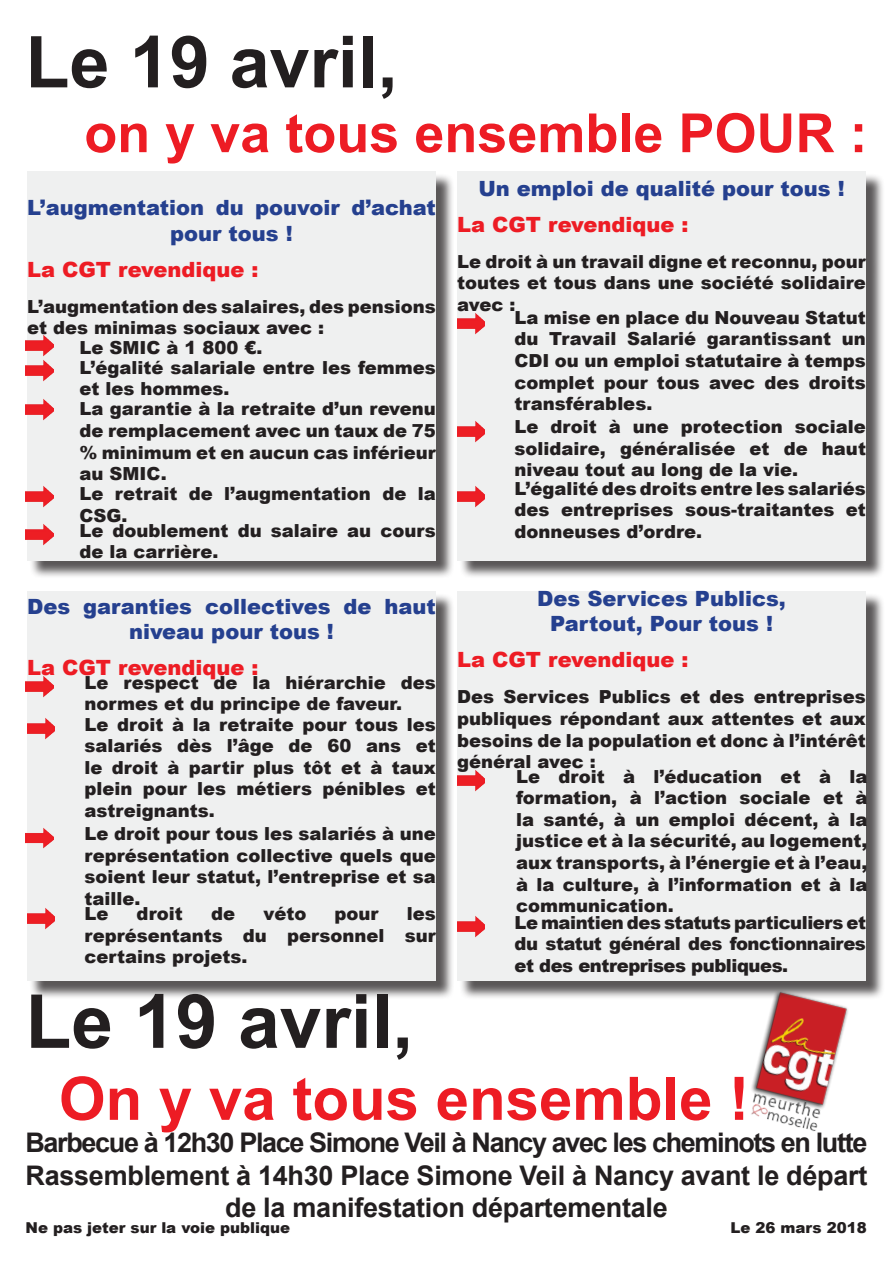
<style>
.page{position:relative;width:893px;height:1263px;background:#fff}
.page>*{position:absolute;margin:0;border:0;box-sizing:border-box;transform-origin:0 0}
.t1{font:700 75px "Arial";color:#231f20}
.t2{font:700 72px "Arial";color:#231f20}
.t3{font:700 60px "Arial";color:#ed1c24}
.t4{font:700 54px "Arial";color:#ed1c24}
.t5{font:700 27px/32.4px "Arial";letter-spacing:-.01em;color:#231f20;text-align:center}
.t6{font:700 27px "Arial";letter-spacing:-.05em;color:#231f20}
.t7{font:900 21px/25.2px "Arial";color:#25408f;text-align:center}
.t8{font:900 21px "Arial";color:#ed1c24}
.t9{font:900 18px/21.6px "Arial";color:#231f20;text-align:justify}
.t10{font:900 15px "Arial";color:#231f20}
</style>
<div class="page">
<img style="left:751px;top:999px;width:97px;height:132px">
<div style="left:30px;top:173px;width:424px;height:406px;background:#231f20;opacity:.75"></div>
<div style="left:27px;top:171px;width:409px;height:389px;background:#eff0f0"></div>
<img style="left:26px;top:335px;width:27px;height:21px">
<img style="left:26px;top:360px;width:27px;height:22px">
<img style="left:26px;top:399px;width:27px;height:21px">
<img style="left:26px;top:486px;width:27px;height:21px">
<img style="left:26px;top:524px;width:27px;height:22px">
<div style="left:460px;top:173px;width:425px;height:406px;background:#231f20;opacity:.75"></div>
<div style="left:457px;top:171px;width:409px;height:389px;background:#eff0f0"></div>
<div style="left:30px;top:593px;width:424px;height:406px;background:#231f20;opacity:.75"></div>
<div style="left:27px;top:591px;width:409px;height:390px;background:#eff0f0"></div>
<div style="left:460px;top:593px;width:425px;height:406px;background:#231f20;opacity:.75"></div>
<div style="left:457px;top:591px;width:409px;height:390px;background:#eff0f0"></div>
<img style="left:457px;top:313px;width:28px;height:21px">
<img style="left:457px;top:421px;width:28px;height:21px">
<img style="left:457px;top:486px;width:28px;height:21px">
<img style="left:457px;top:770px;width:28px;height:22px">
<img style="left:457px;top:916px;width:28px;height:22px">
<img style="left:26px;top:676px;width:27px;height:22px">
<img style="left:27px;top:718px;width:28px;height:22px">
<img style="left:26px;top:828px;width:27px;height:21px">
<img style="left:27px;top:908px;width:28px;height:21px">
<p class="t2" style="left:26px;top:11px;width:374px">Le 19 avril,</p>
<p class="t4" style="left:84px;top:95px;width:785px">on y va tous ensemble POUR :</p>
<p class="t7" style="left:27px;top:195px;width:410px">L’augmentation du pouvoir d’achat pour tous !</p>
<p class="t8" style="left:27px;top:254px;width:233px">La CGT revendique :</p>
<p class="t9" style="left:27px;top:295px;width:410px">L’augmentation des salaires, des pensions et des minimas sociaux avec :</p>
<p class="t7" style="left:478px;top:175px;width:368px">Un emploi de qualité pour tous !</p>
<p class="t8" style="left:457px;top:209px;width:233px">La CGT revendique :</p>
<p class="t9" style="left:457px;top:250px;width:410px">Le droit à un travail digne et reconnu, pour toutes et tous dans une société solidaire avec :</p>
<p class="t9" style="left:514px;top:306px;width:353px">La mise en place du Nouveau Statut du Travail Salarié garantissant un CDI ou un emploi statutaire à temps complet pour tous avec des droits transférables.</p>
<p class="t9" style="left:514px;top:415px;width:353px">Le droit à une protection sociale solidaire, généralisée et de haut niveau tout au long de la vie.</p>
<p class="t9" style="left:514px;top:477px;width:353px">L’égalité des droits entre les salariés des entreprises sous-traitantes et donneuses d’ordre.</p>
<p class="t9" style="left:79px;top:336px;width:185px">Le SMIC à 1 800 €.</p>
<p class="t9" style="left:79px;top:356px;width:358px">L’égalité salariale entre les femmes et les hommes.</p>
<p class="t9" style="left:79px;top:398px;width:358px">La garantie à la retraite d’un revenu de remplacement avec un taux de 75 % minimum et en aucun cas inférieur au SMIC.</p>
<p class="t9" style="left:79px;top:482px;width:358px">Le retrait de l’augmentation de la<br>CSG.</p>
<p class="t9" style="left:79px;top:519px;width:358px">Le doublement du salaire au cours de la carrière.</p>
<p class="t7" style="left:27px;top:593px;width:410px">Des garanties collectives de haut niveau pour tous !</p>
<p class="t8" style="left:27px;top:652px;width:233px">La CGT revendique :</p>
<p class="t9" style="left:84px;top:671px;width:353px">Le respect de la hiérarchie des normes et du principe de faveur.</p>
<p class="t9" style="left:84px;top:713px;width:353px">Le droit à la retraite pour tous les salariés dès l’âge de 60 ans et le droit à partir plus tôt et à taux plein pour les métiers pénibles et astreignants.</p>
<p class="t9" style="left:84px;top:822px;width:353px">Le droit pour tous les salariés à une représentation collective quels que soient leur statut, l’entreprise et sa taille.</p>
<p class="t9" style="left:84px;top:902px;width:26px">Le</p>
<p class="t9" style="left:137px;top:902px;width:48px">droit</p>
<p class="t9" style="left:211px;top:902px;width:26px">de</p>
<p class="t9" style="left:263px;top:902px;width:45px">véto</p>
<p class="t9" style="left:335px;top:902px;width:46px">pour</p>
<p class="t9" style="left:84px;top:902px;width:353px;text-indent:322px">les représentants du personnel sur certains projets.</p>
<p class="t7" style="left:537px;top:585px;width:250px">Des Services Publics,</p>
<p class="t7" style="left:550px;top:611px;width:224px">Partout, Pour tous !</p>
<p class="t8" style="left:457px;top:645px;width:233px">La CGT revendique :</p>
<p class="t9" style="left:457px;top:685px;width:410px">Des Services Publics et des entreprises publiques répondant aux attentes et aux besoins de la population et donc à l’intérêt général avec :</p>
<p class="t9" style="left:516px;top:765px;width:353px">Le droit à l’éducation et à la formation, à l’action sociale et à la santé, à un emploi décent, à la justice et à la sécurité, au logement, aux transports, à l’énergie et à l’eau, à la culture, à l’information et à la communication.</p>
<p class="t9" style="left:514px;top:911px;width:353px">Le maintien des statuts particuliers et du statut général des fonctionnaires et des entreprises publiques.</p>
<p class="t1" style="left:26px;top:968px;width:389px">Le 19 avril,</p>
<p class="t3" style="left:59px;top:1056px;width:692px">On y va tous ensemble !</p>
<p class="t6" style="left:26px;top:1124px;width:843px">Barbecue à 12h30 Place Simone Veil à Nancy avec les cheminots en lutte</p>
<p class="t5" style="left:26px;top:1159px;width:843px">Rassemblement à 14h30 Place Simone Veil à Nancy avant le départ de la manifestation départementale</p>
<p class="t10" style="left:26px;top:1217px;width:266px">Ne pas jeter sur la voie publique</p>
<p class="t10" style="left:730px;top:1217px;width:138px">Le 26 mars 2018</p>
</div>
